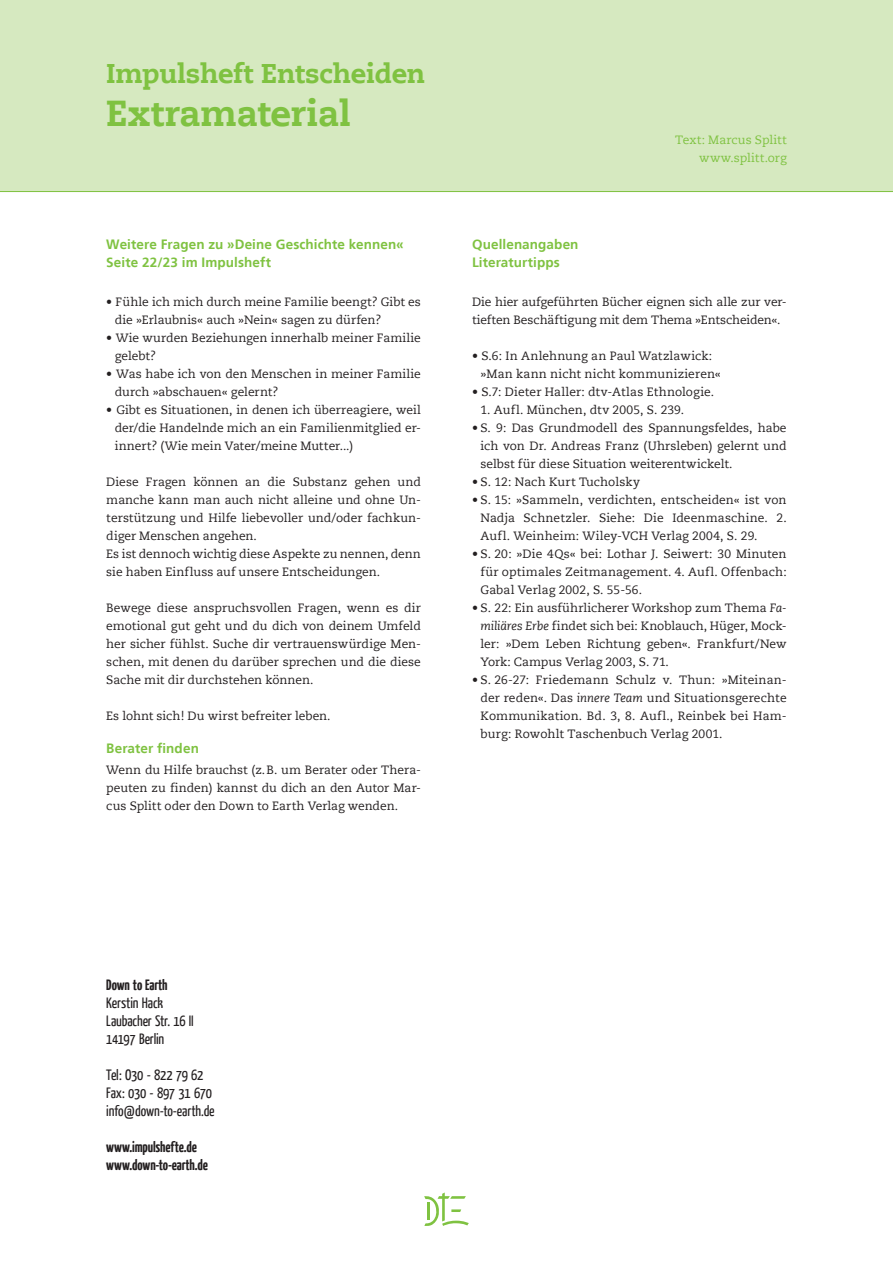
<style>
.page{position:relative;width:893px;height:1263px;background:#fff}
.page>*{position:absolute;margin:0;border:0;box-sizing:border-box;transform-origin:0 0}
.Überschrift_oben{font:800 36px "Caecilia LT";letter-spacing:-.005em;color:#7fc241}
.Überschrift_oben-2{font:800 27px "Caecilia LT";letter-spacing:-.01em;color:#7fc241}
.Text_normal{font:15px "Yanone Kaffeesatz";letter-spacing:-.01em;color:#231f20}
.Text_normal-2{font:700 15px "Yanone Kaffeesatz";letter-spacing:-.01em;color:#231f20}
.Überschrift_2_vers_2{font:700 13.5px "Frutiger LT";letter-spacing:.01em;color:#7fc241}
.Text_normal-3{font:12px/18px "Caecilia LT";letter-spacing:.005em;color:#231f20;text-align:justify}
.Text_normal-4{font:12px "Caecilia LT";letter-spacing:.005em;color:#7fc241}
.s1{font-style:italic}
</style>
<div class="page">
<div style="left:0;top:0;width:893px;height:191px;background:#d6e9c0"></div>
<hr style="left:0;top:191px;width:893px;height:1px;background:#7fc241">
<svg style="left:424px;top:1192px;width:45px;height:34px"></svg>
<hr style="left:427px;top:1202px;width:3px;height:18px;background:#7fc241">
<p class="Überschrift_oben-2" style="left:106px;top:57px;width:321px">Impulsheft Entscheiden</p>
<p class="Überschrift_oben" style="left:106px;top:91px;width:246px">Extramaterial</p>
<p class="Überschrift_2_vers_2" style="left:106px;top:236px;width:299px">Weitere Fragen zu »Deine Geschichte kennen«</p>
<p class="Überschrift_2_vers_2" style="left:106px;top:254px;width:166px">Seite 22/23 im Impulsheft</p>
<p class="Text_normal-3" style="left:115px;top:293px;width:308px;text-indent:-9px">• Fühle ich mich durch meine Familie beengt? Gibt es die »Erlaubnis« auch »Nein« sagen zu dürfen?</p>
<p class="Text_normal-3" style="left:115px;top:329px;width:308px;text-indent:-9px">• Wie wurden Beziehungen innerhalb meiner Familie gelebt?</p>
<p class="Text_normal-3" style="left:115px;top:365px;width:308px;text-indent:-9px">• Was habe ich von den Menschen in meiner Familie durch »abschauen« gelernt?</p>
<p class="Text_normal-3" style="left:115px;top:401px;width:308px;text-indent:-9px">• Gibt es Situationen, in denen ich überreagiere, weil der/die Handelnde mich an ein Familienmitglied er&shy;innert? (Wie mein Vater/meine Mutter...)</p>
<p class="Text_normal-3" style="left:106px;top:473px;width:316px">Diese Fragen können an die Substanz gehen und manche kann man auch nicht alleine und ohne Un&shy;terstützung und Hilfe liebevoller und/oder fachkun&shy;diger Menschen angehen.</p>
<p class="Text_normal-3" style="left:106px;top:545px;width:316px">Es ist dennoch wichtig diese Aspekte zu nennen, denn sie haben Einfluss auf unsere Entscheidungen.</p>
<p class="Text_normal-3" style="left:106px;top:599px;width:316px">Bewege diese anspruchsvollen Fragen, wenn es dir emotional gut geht und du dich von deinem Umfeld her sicher fühlst. Suche dir vertrauenswürdige Men&shy;schen, mit denen du darüber sprechen und die diese Sache mit dir durchstehen können.</p>
<p class="Text_normal-3" style="left:106px;top:707px;width:226px">Es lohnt sich! Du wirst befreiter leben.</p>
<p class="Überschrift_2_vers_2" style="left:106px;top:740px;width:94px">Berater finden</p>
<p class="Text_normal-3" style="left:106px;top:761px;width:316px">Wenn du Hilfe brauchst (z. B. um Berater oder Thera&shy;peuten zu finden) kannst du dich an den Autor Mar&shy;cus Splitt oder den Down to Earth Verlag wenden.</p>
<p class="Text_normal-4" style="left:675px;top:133px;width:113px">Text: Marcus Splitt</p>
<p class="Text_normal-4" style="left:699px;top:151px;width:89px">www.splitt.org</p>
<p class="Überschrift_2_vers_2" style="left:472px;top:236px;width:108px">Quellenangaben</p>
<p class="Überschrift_2_vers_2" style="left:472px;top:254px;width:89px">Literaturtipps</p>
<p class="Text_normal-3" style="left:472px;top:293px;width:316px">Die hier aufgeführten Bücher eignen sich alle zur ver&shy;tieften Beschäftigung mit dem Thema »Entscheiden«.</p>
<p class="Text_normal-3" style="left:472px;top:347px;width:242px">• S.6: In Anlehnung an Paul Watzlawick:</p>
<p class="Text_normal-3" style="left:480px;top:365px;width:242px">»Man kann nicht nicht kommunizieren«</p>
<p class="Text_normal-3" style="left:472px;top:383px;width:244px">• S.7: Dieter Haller: dtv-Atlas Ethnologie.</p>
<p class="Text_normal-3" style="left:480px;top:401px;width:205px">1. Aufl. München, dtv 2005, S. 239.</p>
<p class="Text_normal-3" style="left:480px;top:419px;width:308px;text-indent:-9px">• S. 9: Das Grundmodell des Spannungsfeldes, habe ich von Dr. Andreas Franz (Uhrsleben) gelernt und selbst für diese Situation weiterentwickelt.</p>
<p class="Text_normal-3" style="left:472px;top:473px;width:169px">• S. 12: Nach Kurt Tucholsky</p>
<p class="Text_normal-3" style="left:480px;top:491px;width:308px;text-indent:-9px">• S. 15: »Sammeln, verdichten, entscheiden« ist von Nadja Schnetzler. Siehe: Die Ideenmaschine. 2.<br>Aufl. Weinheim: Wiley-VCH Verlag 2004, S. 29.</p>
<p class="Text_normal-3" style="left:480px;top:545px;width:308px;text-indent:-9px">• S. 20: »Die 4Qs« bei: Lothar J. Seiwert: 30 Minuten für optimales Zeitmanagement. 4. Aufl. Offenbach:<br>Gabal Verlag 2002, S. 55-56.</p>
<p class="Text_normal-3" style="left:480px;top:599px;width:308px;text-indent:-9px">• S. 22: Ein ausführlicherer Workshop zum Thema <span class="s1">Fa&shy;miliäres Erbe</span> findet sich bei: Knoblauch, Hüger, Mock&shy;ler: »Dem Leben Richtung geben«. Frankfurt/New York: Campus Verlag 2003, S. 71.</p>
<p class="Text_normal-3" style="left:480px;top:671px;width:308px;text-indent:-9px">• S. 26-27: Friedemann Schulz v. Thun: »Miteinan&shy;der reden«. Das <span class="s1">innere Team</span> und Situationsgerechte Kommunikation. Bd. 3, 8. Aufl., Reinbek bei Ham&shy;burg: Rowohlt Taschenbuch Verlag 2001.</p>
<p class="Text_normal-2" style="left:106px;top:975px;width:63px">Down to Earth</p>
<p class="Text_normal" style="left:106px;top:993px;width:59px">Kerstin Hack</p>
<p class="Text_normal" style="left:106px;top:1011px;width:89px">Laubacher Str. 16 II</p>
<p class="Text_normal" style="left:106px;top:1029px;width:60px">14197 Berlin</p>
<p class="Text_normal" style="left:106px;top:1065px;width:99px">Tel: O30 - 822 79 62</p>
<p class="Text_normal" style="left:106px;top:1083px;width:107px">Fax: 030 - 897 31 670</p>
<p class="Text_normal" style="left:106px;top:1101px;width:110px">info@down-to-earth.de</p>
<p class="Text_normal-2" style="left:106px;top:1137px;width:92px">www.impulshefte.de</p>
<p class="Text_normal-2" style="left:106px;top:1155px;width:103px">www.down-to-earth.de</p>
</div>
